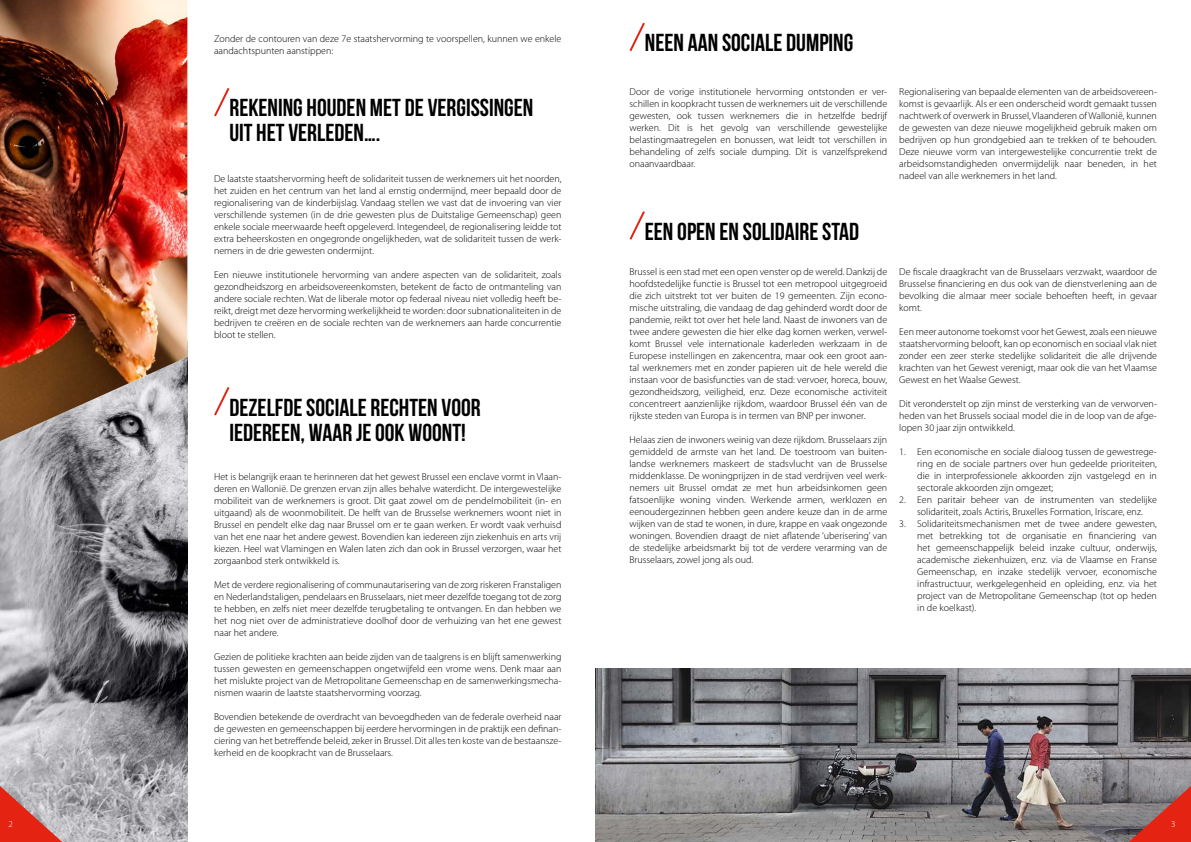
<style>
.page{position:relative;width:1191px;height:842px;background:#fff}
.page>*{position:absolute;margin:0;border:0;box-sizing:border-box;transform-origin:0 0}
.t1{font:700 24.6px/25px "Bebas Neue";color:#000}
.t2{font:300 10px/12px "Myriad Pro";color:#000;text-align:justify}
.t3{font:300 9px "Myriad Pro";color:#fff}
</style>
<div class="page">
<img style="left:595px;top:668px;width:596px;height:174px">
<img style="left:0;top:340px;width:188px;height:502px">
<svg style="left:1128px;top:786px;width:63px;height:56px;background:#af4f49"></svg>
<svg style="left:0;top:786px;width:62px;height:56px;background:#cf6d68"></svg>
<svg style="left:214px;top:88px;width:16px;height:29px"></svg>
<svg style="left:214px;top:387px;width:16px;height:29px"></svg>
<img style="left:0;top:0;width:187px;height:441px">
<svg style="left:629px;top:22px;width:16px;height:30px"></svg>
<svg style="left:629px;top:211px;width:16px;height:29px"></svg>
<p class="t2" style="left:214px;top:33px;width:349px">Zonder de contouren van deze 7e staatshervorming te voorspellen, kunnen we enkele aandachtspunten aanstippen:</p>
<h1 class="t1" style="left:229px;top:95px;width:305px">REKENING HOUDEN MET DE VERGISSINGEN<br>UIT HET VERLEDEN….</h1>
<p class="t2" style="left:214px;top:172px;width:349px">De laatste staatshervorming heeft de solidariteit tussen de werknemers uit het noorden, het zuiden en het centrum van het land al ernstig ondermijnd, meer bepaald door de regionalisering van de kinderbijslag. Vandaag stellen we vast dat de invoering van vier verschillende systemen (in de drie gewesten plus de Duitstalige Gemeenschap) geen enkele sociale meerwaarde heeft opgeleverd. Integendeel, de regionalisering leidde tot extra beheerskosten en ongegronde ongelijkheden, wat de solidariteit tussen de werk&shy;nemers in de drie gewesten ondermijnt.</p>
<p class="t2" style="left:214px;top:268px;width:349px">Een nieuwe institutionele hervorming van andere aspecten van de solidariteit, zoals gezondheidszorg en arbeidsovereenkomsten, betekent de facto de ontmanteling van andere sociale rechten. Wat de liberale motor op federaal niveau niet volledig heeft be&shy;reikt, dreigt met deze hervorming werkelijkheid te worden: door subnationaliteiten in de bedrijven te creëren en de sociale rechten van de werknemers aan harde concurrentie bloot te stellen.</p>
<h1 class="t1" style="left:229px;top:394px;width:253px">DEZELFDE SOCIALE RECHTEN VOOR<br>IEDEREEN, WAAR JE OOK WOONT!</h1>
<p class="t2" style="left:214px;top:470px;width:349px">Het is belangrijk eraan te herinneren dat het gewest Brussel een enclave vormt in Vlaan&shy;deren en Wallonië. De grenzen ervan zijn alles behalve waterdicht. De intergewestelijke mobiliteit van de werknemers is groot. Dit gaat zowel om de pendelmobiliteit (in- en uitgaand) als de woonmobiliteit. De helft van de Brusselse werknemers woont niet in Brussel en pendelt elke dag naar Brussel om er te gaan werken. Er wordt vaak verhuisd van het ene naar het andere gewest. Bovendien kan iedereen zijn ziekenhuis en arts vrij kiezen. Heel wat Vlamingen en Walen laten zich dan ook in Brussel verzorgen, waar het zorgaanbod sterk ontwikkeld is.</p>
<p class="t2" style="left:214px;top:578px;width:349px">Met de verdere regionalisering of communautarisering van de zorg riskeren Franstaligen en Nederlandstaligen, pendelaars en Brusselaars, niet meer dezelfde toegang tot de zorg te hebben, en zelfs niet meer dezelfde terugbetaling te ontvangen. En dan hebben we het nog niet over de administratieve doolhof door de verhuizing van het ene gewest naar het andere.</p>
<p class="t2" style="left:214px;top:650px;width:349px">Gezien de politieke krachten aan beide zijden van de taalgrens is en blijft samenwerking tussen gewesten en gemeenschappen ongetwijfeld een vrome wens. Denk maar aan het mislukte project van de Metropolitane Gemeenschap en de samenwerkingsmecha&shy;nismen waarin de laatste staatshervorming voorzag.</p>
<p class="t2" style="left:214px;top:710px;width:349px">Bovendien betekende de overdracht van bevoegdheden van de federale overheid naar de gewesten en gemeenschappen bij eerdere hervormingen in de praktijk een definan&shy;ciering van het betreffende beleid, zeker in Brussel. Dit alles ten koste van de bestaansze&shy;kerheid en de koopkracht van de Brusselaars.</p>
<h1 class="t1" style="left:645px;top:30px;width:210px">NEEN AAN SOCIALE DUMPING</h1>
<p class="t2" style="left:629px;top:86px;width:259px">Door de vorige institutionele hervorming ontstonden er ver&shy;schillen in koopkracht tussen de werknemers uit de verschillende gewesten, ook tussen werknemers die in hetzelfde bedrijf werken. Dit is het gevolg van verschillende gewestelijke belastingmaatregelen en bonussen, wat leidt tot verschillen in behandeling of zelfs sociale dumping. Dit is vanzelfsprekend onaanvaardbaar.</p>
<p class="t2" style="left:899px;top:86px;width:259px">Regionalisering van bepaalde elementen van de arbeidsovereen&shy;komst is gevaarlijk. Als er een onderscheid wordt gemaakt tussen nachtwerk of overwerk in Brussel, Vlaanderen of Wallonië, kunnen de gewesten van deze nieuwe mogelijkheid gebruik maken om bedrijven op hun grondgebied aan te trekken of te behouden.<br>Deze nieuwe vorm van intergewestelijke concurrentie trekt de arbeidsomstandigheden onvermijdelijk naar beneden, in het nadeel van alle werknemers in het land.</p>
<h1 class="t1" style="left:645px;top:218px;width:216px">EEN OPEN EN SOLIDAIRE STAD</h1>
<p class="t2" style="left:629px;top:266px;width:259px">Brussel is een stad met een open venster op de wereld. Dankzij de hoofdstedelijke functie is Brussel tot een metropool uitgegroeid die zich uitstrekt tot ver buiten de 19 gemeenten. Zijn econo&shy;mische uitstraling, die vandaag de dag gehinderd wordt door de pandemie, reikt tot over het hele land. Naast de inwoners van de twee andere gewesten die hier elke dag komen werken, verwel&shy;komt Brussel vele internationale kaderleden werkzaam in de Europese instellingen en zakencentra, maar ook een groot aan&shy;tal werknemers met en zonder papieren uit de hele wereld die instaan voor de basisfuncties van de stad: vervoer, horeca, bouw, gezondheidszorg, veiligheid, enz. Deze economische activiteit concentreert aanzienlijke rijkdom, waardoor Brussel één van de rijkste steden van Europa is in termen van BNP per inwoner.</p>
<p class="t2" style="left:629px;top:434px;width:259px">Helaas zien de inwoners weinig van deze rijkdom. Brusselaars zijn gemiddeld de armste van het land. De toestroom van buiten&shy;landse werknemers maskeert de stadsvlucht van de Brusselse middenklasse. De woningprijzen in de stad verdrijven veel werk&shy;nemers uit Brussel omdat ze met hun arbeidsinkomen geen fatsoenlijke woning vinden. Werkende armen, werklozen en eenoudergezinnen hebben geen andere keuze dan in de arme wijken van de stad te wonen, in dure, krappe en vaak ongezonde woningen. Bovendien draagt de niet aflatende ‘uberisering’ van de stedelijke arbeidsmarkt bij tot de verdere verarming van de Brusselaars, zowel jong als oud.</p>
<p class="t2" style="left:899px;top:266px;width:259px">De fiscale draagkracht van de Brusselaars verzwakt, waardoor de Brusselse financiering en dus ook van de dienstverlening aan de bevolking die almaar meer sociale behoeften heeft, in gevaar komt.</p>
<p class="t2" style="left:899px;top:326px;width:259px">Een meer autonome toekomst voor het Gewest, zoals een nieuwe staatshervorming belooft, kan op economisch en sociaal vlak niet zonder een zeer sterke stedelijke solidariteit die alle drijvende krachten van het Gewest verenigt, maar ook die van het Vlaamse Gewest en het Waalse Gewest.</p>
<p class="t2" style="left:899px;top:398px;width:259px">Dit veronderstelt op zijn minst de versterking van de verworven&shy;heden van het Brussels sociaal model die in de loop van de afge&shy;lopen 30 jaar zijn ontwikkeld.</p>
<p class="t2" style="left:917px;top:446px;width:241px;text-indent:-18px">1. Een economische en sociale dialoog tussen de gewestrege&shy;ring en de sociale partners over hun gedeelde prioriteiten, die in interprofessionele akkoorden zijn vastgelegd en in sectorale akkoorden zijn omgezet;</p>
<p class="t2" style="left:899px;top:494px;width:259px;text-align:center">2. Een paritair beheer van de instrumenten van stedelijke solidariteit, zoals Actiris, Bruxelles Formation, Iriscare, enz.</p>
<p class="t2" style="left:917px;top:518px;width:241px;text-indent:-18px">3. Solidariteitsmechanismen met de twee andere gewesten, met betrekking tot de organisatie en financiering van het gemeenschappelijk beleid inzake cultuur, onderwijs, academische ziekenhuizen, enz. via de Vlaamse en Franse Gemeenschap, en inzake stedelijk vervoer, economische infrastructuur, werkgelegenheid en opleiding, enz. via het project van de Metropolitane Gemeenschap (tot op heden in de koelkast).</p>
<p class="t3" style="left:9px;top:818px;width:6px">2</p>
<p class="t3" style="left:1171px;top:818px;width:6px">3</p>
</div>
